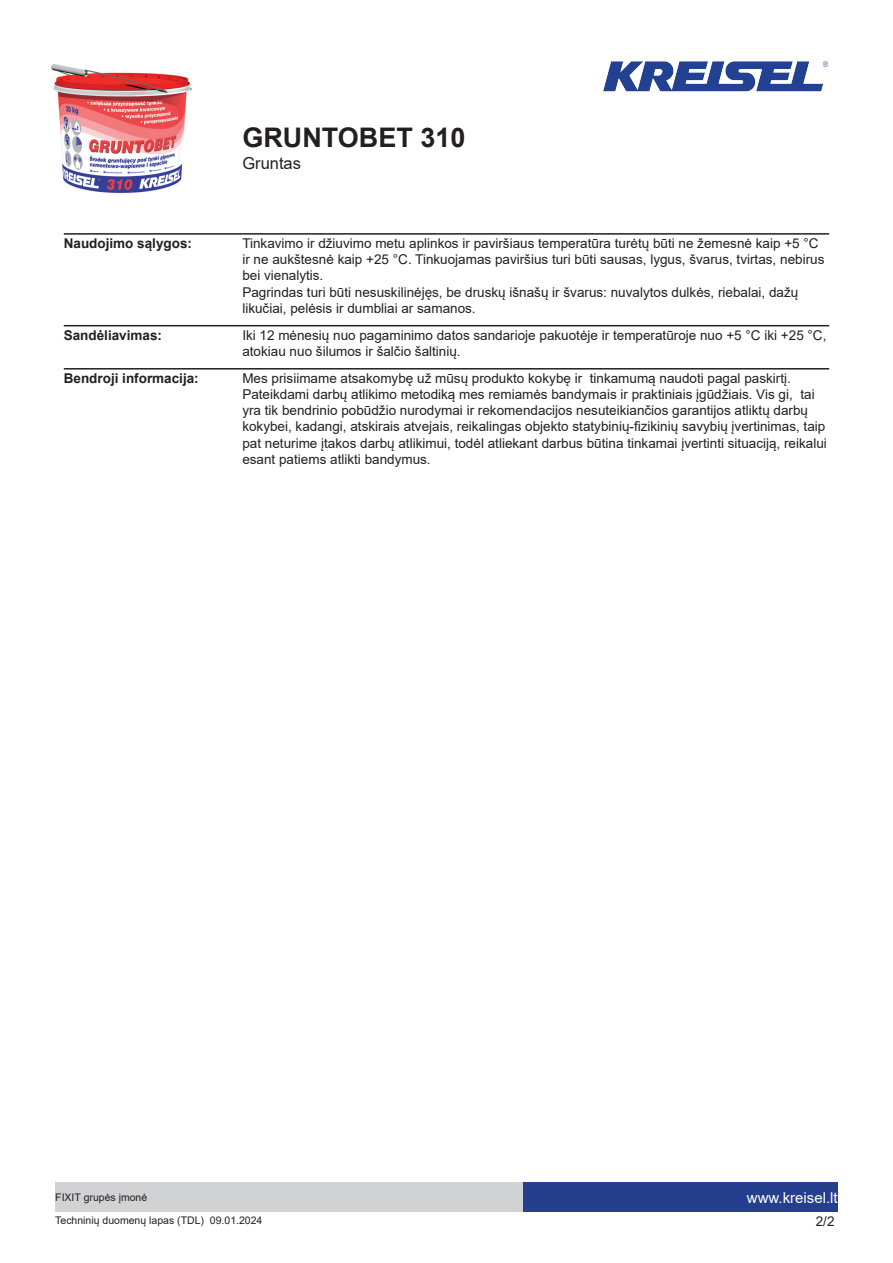
<style>
.page{position:relative;width:893px;height:1263px;background:#fff}
.page>*{position:absolute;margin:0;border:0;box-sizing:border-box;transform-origin:0 0}
.t1{font:700 27px "Arial";color:#231f20}
.t2{font:16.5px "Arial";color:#231f20}
.t3{font:15px "Arial";color:#fff}
.t4{font:13.5px/16.2px "Arial";color:#231f20}
.t5{font:700 13.5px "Arial";color:#231f20}
.t6{font:10.5px "Arial";color:#231f20}
</style>
<div class="page">
<img style="left:51px;top:64px;width:140px;height:130px">
<img style="left:603px;top:61px;width:226px;height:31px">
<div style="left:523px;top:1182px;width:315px;height:30px;background:#253f8e"></div>
<div style="left:55px;top:1182px;width:468px;height:30px;background:#d1d2d4"></div>
<hr style="left:64px;top:233px;width:765px;height:2px;background:#231f20">
<hr style="left:64px;top:325px;width:765px;height:1px;background:#231f20">
<hr style="left:64px;top:368px;width:765px;height:1px;background:#231f20">
<h1 class="t1" style="left:242px;top:119px;width:225px">GRUNTOBET 310</h1>
<p class="t2" style="left:242px;top:152px;width:60px">Gruntas</p>
<p class="t5" style="left:64px;top:234px;width:130px">Naudojimo sąlygos:</p>
<p class="t4" style="left:242px;top:235px;width:584px">Tinkavimo ir džiuvimo metu aplinkos ir paviršiaus temperatūra turėtų būti ne žemesnė kaip +5 °C ir ne aukštesnė kaip +25 °C. Tinkuojamas paviršius turi būti sausas, lygus, švarus, tvirtas, nebirus bei vienalytis.<br>Pagrindas turi būti nesuskilinėjęs, be druskų išnašų ir švarus: nuvalytos dulkės, riebalai, dažų likučiai, pelėsis ir dumbliai ar samanos.</p>
<p class="t5" style="left:64px;top:325px;width:100px">Sandėliavimas:</p>
<p class="t4" style="left:242px;top:327px;width:586px">Iki 12 mėnesių nuo pagaminimo datos sandarioje pakuotėje ir temperatūroje nuo +5 °C iki +25 °C, atokiau nuo šilumos ir šalčio šaltinių.</p>
<p class="t5" style="left:64px;top:369px;width:137px">Bendroji informacija:</p>
<p class="t4" style="left:242px;top:370px;width:586px">Mes prisiimame atsakomybę už mūsų produkto kokybę ir tinkamumą naudoti pagal paskirtį.<br>Pateikdami darbų atlikimo metodiką mes remiamės bandymais ir praktiniais įgūdžiais. Vis gi, tai yra tik bendrinio pobūdžio nurodymai ir rekomendacijos nesuteikiančios garantijos atliktų darbų kokybei, kadangi, atskirais atvejais, reikalingas objekto statybinių-fizikinių savybių įvertinimas, taip pat neturime įtakos darbų atlikimui, todėl atliekant darbus būtina tinkamai įvertinti situaciją, reikalui esant patiems atlikti bandymus.</p>
<p class="t6" style="left:55px;top:1190px;width:94px">FIXIT grupės įmonė</p>
<p class="t3" style="left:747px;top:1187px;width:92px">www.kreisel.lt</p>
<p class="t6" style="left:55px;top:1213px;width:209px">Techninių duomenų lapas (TDL) 09.01.2024</p>
<p class="t4" style="left:816px;top:1213px;width:20px">2/2</p>
</div>
